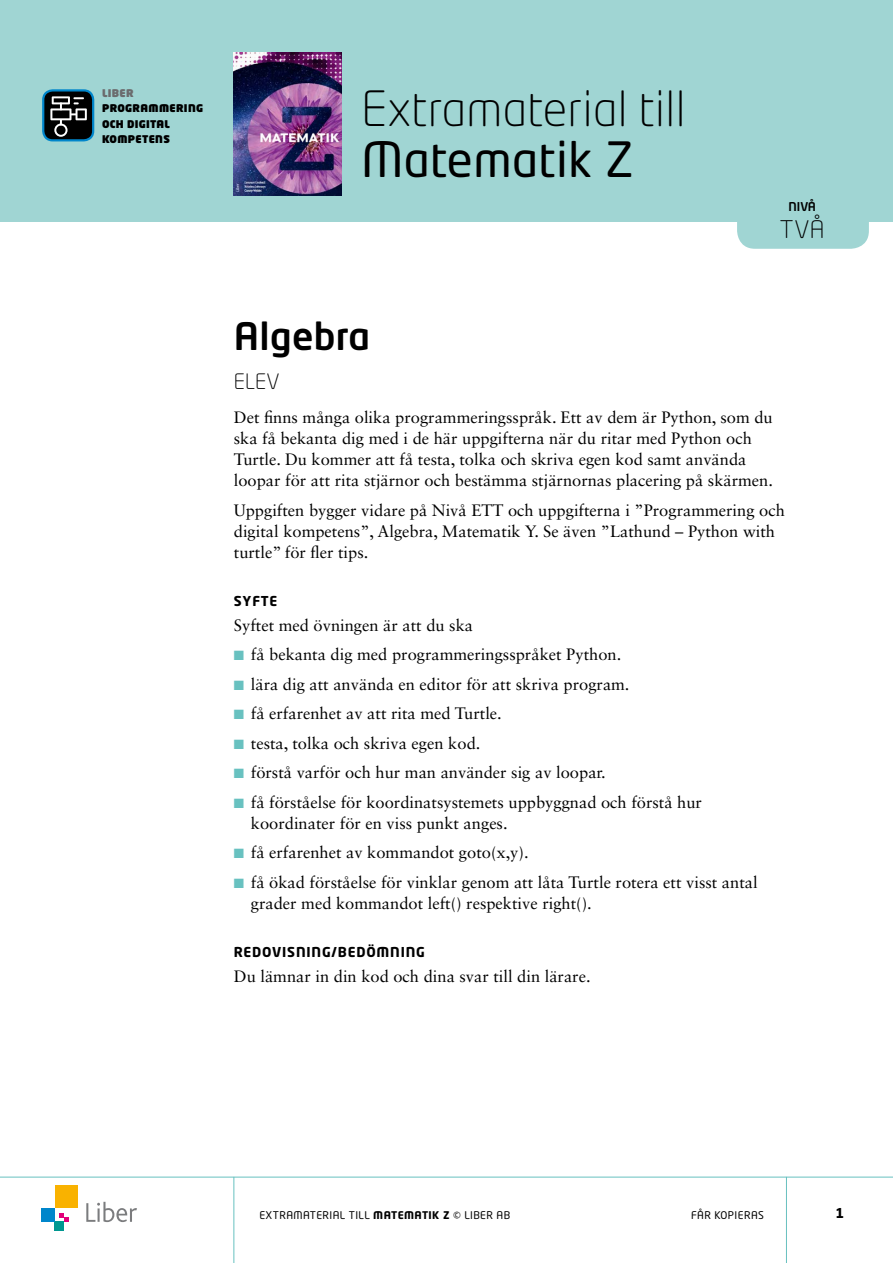
<style>
.page{position:relative;width:893px;height:1263px;background:#fff}
.page>*{position:absolute;margin:0;border:0;box-sizing:border-box;transform-origin:0 0}
.t1{font:300 48px "Neo Tech Std";letter-spacing:.01em;color:#000}
.t2{font:48px "Neo Tech Std";letter-spacing:.01em;color:#000}
.t3{font:500 37.5px "Neo Tech Std";letter-spacing:.01em;color:#000}
.t4{font:300 24px "Neo Tech Std";color:#000}
.t5{font:300 21px "Neo Tech Std";color:#000}
.t6{font:16.5px/21px "Sabon LT Std";color:#000}
.t7{font:700 13.5px "Neo Tech Std";letter-spacing:.06em;color:#000}
.t8{font:500 12px "Neo Tech Std";color:#000}
.t9{font:10.5px "Neo Tech Std";letter-spacing:.04em;color:#000}
.t10{font:900 10.5px/15.1px "Neo Tech Std";letter-spacing:.03em;color:#000}
.t11{font:900 10.5px "Neo Tech Std";letter-spacing:.03em;color:#6b6c6e}
.s1{color:#68c1c0}
.s2{font-weight:700}
</style>
<div class="page">
<hr style="left:0;top:1177px;width:893px;height:1px;background:#68c1c0">
<hr style="left:233px;top:1177px;width:1px;height:86px;background:#68c1c0">
<hr style="left:786px;top:1177px;width:1px;height:86px;background:#68c1c0">
<div style="left:55px;top:1222px;width:9px;height:9px;background:#009790"></div>
<div style="left:41px;top:1208px;width:14px;height:14px;background:#0086cb"></div>
<div style="left:55px;top:1185px;width:22px;height:23px;background:#f9b200"></div>
<svg style="left:59px;top:1213px;width:9px;height:9px"></svg>
<svg style="left:86px;top:1202px;width:51px;height:20px"></svg>
<div style="left:0;top:0;width:893px;height:221px;background:#a0d5d3"></div>
<img style="left:234px;top:53px;width:108px;height:143px">
<div style="left:737px;top:186px;width:132px;height:63px;background:#a0d5d3;border-radius:18px"></div>
<div style="left:43px;top:90px;width:50px;height:50px;background:#000;border-radius:9px"></div>
<div style="left:42px;top:89px;width:52px;height:52px;border:2px solid #0086cb;border-radius:9px"></div>
<svg style="left:50px;top:96px;width:37px;height:41px"></svg>
<p class="t11" style="left:102px;top:86px;width:33px">LIBER</p>
<p class="t10" style="left:102px;top:101px;width:103px">PROGRAMMERING<br>OCH DIGITAL<br>KOMPETENS</p>
<h1 class="t1" style="left:361px;top:80px;width:325px">Extramaterial till</h1>
<h1 class="t2" style="left:361px;top:130px;width:274px">Matematik Z</h1>
<p class="t8" style="left:789px;top:199px;width:29px">NIVÅ</p>
<h3 class="t4" style="left:780px;top:215px;width:46px">TVÅ</h3>
<h2 class="t3" style="left:234px;top:312px;width:138px">Algebra</h2>
<p class="t5" style="left:234px;top:369px;width:47px">ELEV</p>
<p class="t6" style="left:234px;top:407px;width:541px">Det finns många olika programmeringsspråk. Ett av dem är Python, som du ska få bekanta dig med i de här uppgifterna när du ritar med Python och Turtle. Du kommer att få testa, tolka och skriva egen kod samt använda loopar för att rita stjärnor och bestämma stjärnornas placering på skärmen.</p>
<p class="t6" style="left:234px;top:499px;width:552px">Uppgiften bygger vidare på Nivå ETT och uppgifterna i ”Programmering och digital kompetens”, Algebra, Matematik Y. Se även ”Lathund – Python with turtle” för fler tips.</p>
<p class="t7" style="left:234px;top:592px;width:45px">SYFTE</p>
<p class="t6" style="left:234px;top:614px;width:241px">Syftet med övningen är att du ska</p>
<p class="t6" style="left:234px;top:644px;width:389px"><span class="s1">■</span> få bekanta dig med programmeringsspråket Python.</p>
<p class="t6" style="left:234px;top:673px;width:397px"><span class="s1">■</span> lära dig att använda en editor för att skriva program.</p>
<p class="t6" style="left:234px;top:703px;width:269px"><span class="s1">■</span> få erfarenhet av att rita med Turtle.</p>
<p class="t6" style="left:234px;top:732px;width:248px"><span class="s1">■</span> testa, tolka och skriva egen kod.</p>
<p class="t6" style="left:234px;top:762px;width:373px"><span class="s1">■</span> förstå varför och hur man använder sig av loopar.</p>
<p class="t6" style="left:251px;top:791px;width:453px;text-indent:-17px"><span class="s1">■</span> få förståelse för koordinatsystemets uppbyggnad och förstå hur koordinater för en viss punkt anges.</p>
<p class="t6" style="left:234px;top:842px;width:296px"><span class="s1">■</span> få erfarenhet av kommandot goto(x,y).</p>
<p class="t6" style="left:251px;top:871px;width:508px;text-indent:-17px"><span class="s1">■</span> få ökad förståelse för vinklar genom att låta Turtle rotera ett visst antal grader med kommandot left() respektive right().</p>
<p class="t7" style="left:234px;top:943px;width:193px">REDOVISNING/BEDÖMNING</p>
<p class="t6" style="left:234px;top:966px;width:358px">Du lämnar in din kod och dina svar till din lärare.</p>
<p class="t9" style="left:259px;top:1208px;width:252px">EXTRAMATERIAL TILL <span class="s2">MATEMATIK Z</span> © LIBER AB</p>
<p class="t9" style="left:691px;top:1208px;width:74px">FÅR KOPIERAS</p>
<p class="t7" style="left:835px;top:1204px;width:10px">1</p>
</div>
